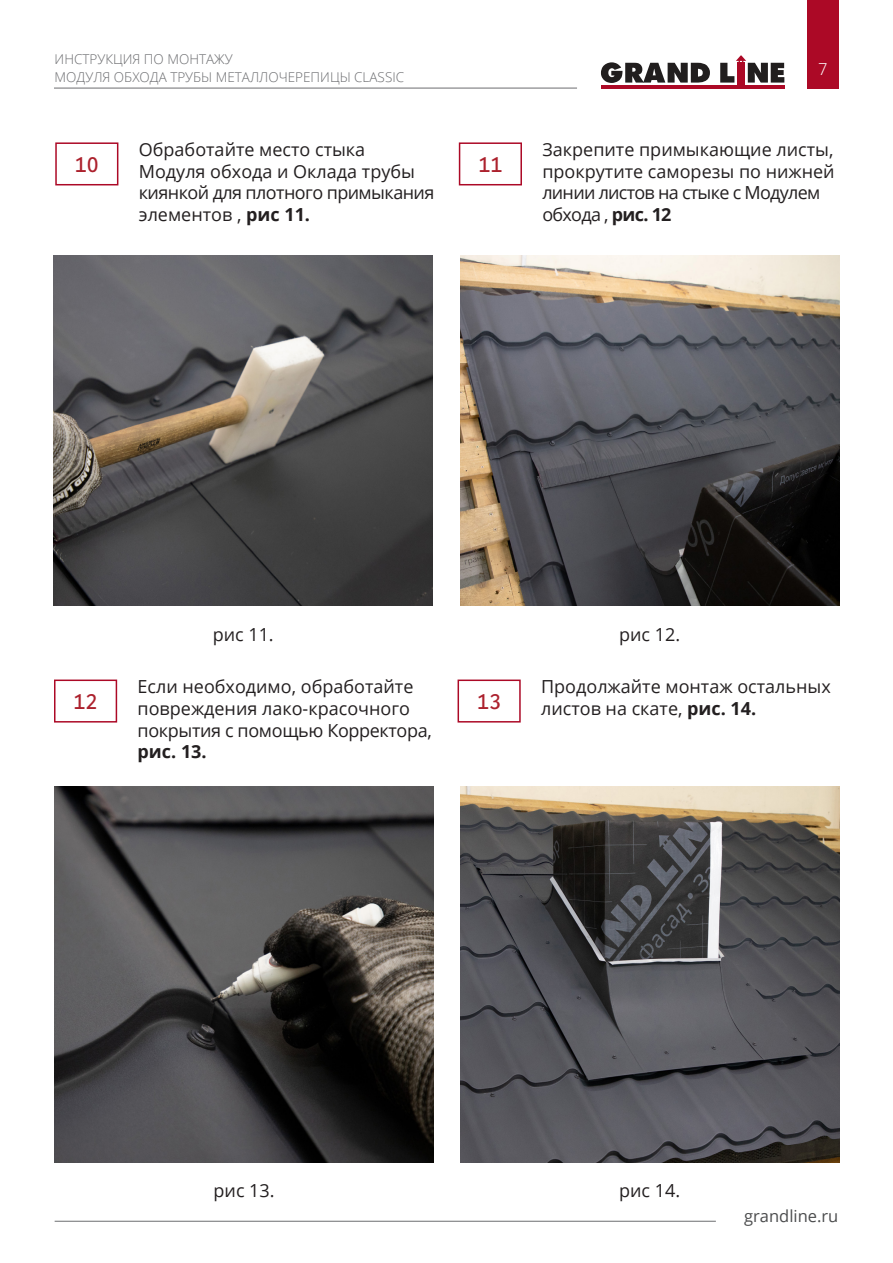
<style>
.page{position:relative;width:893px;height:1263px;background:#fff}
.page>*{position:absolute;margin:0;border:0;box-sizing:border-box;transform-origin:0 0}
.Заголовок{font:21px "Red Ring";color:#ac212d}
.Основной_текст{font:18px/21.6px "Open Sans";color:#231f20}
.t1{font:16.5px "Open Sans";color:#4b4c4d}
.t2{font:300 16.5px "Open Sans";color:#fff}
.t3{font:300 13.5px/18px "Open Sans";color:#6c6d70}
.s1{font-weight:700}
</style>
<div class="page">
<div style="left:807px;top:0;width:31px;height:88px;background:#ac0926"></div>
<div style="left:737px;top:63px;width:8px;height:24px;background:#ac0926"></div>
<hr style="left:601px;top:86px;width:183px;height:2px;background:#ac0926">
<svg style="left:601px;top:62px;width:109px;height:21px"></svg>
<svg style="left:720px;top:55px;width:64px;height:28px"></svg>
<hr style="left:54px;top:88px;width:523px;height:1px;background:#6c6d70">
<hr style="left:55px;top:1221px;width:661px;height:1px;background:#6c6d70">
<div style="left:55px;top:142px;width:63px;height:43px;border:2px solid #ac0926"></div>
<div style="left:54px;top:679px;width:63px;height:43px;border:2px solid #ac0926"></div>
<div style="left:459px;top:142px;width:63px;height:43px;border:2px solid #ac0926"></div>
<div style="left:458px;top:679px;width:63px;height:43px;border:2px solid #ac0926"></div>
<img style="left:54px;top:256px;width:379px;height:349px">
<img style="left:55px;top:787px;width:378px;height:375px">
<img style="left:460px;top:256px;width:379px;height:349px">
<img style="left:460px;top:787px;width:379px;height:375px">
<p class="t3" style="left:55px;top:49px;width:351px">ИНСТРУКЦИЯ ПО МОНТАЖУ<br>МОДУЛЯ ОБХОДА ТРУБЫ МЕТАЛЛОЧЕРЕПИЦЫ CLASSIC</p>
<p class="t2" style="left:818px;top:58px;width:11px">7</p>
<p class="Заголовок" style="left:75px;top:151px;width:25px">10</p>
<p class="Основной_текст" style="left:139px;top:138px;width:297px">Обработайте место стыка<br>Модуля обхода и Оклада трубы киянкой для плотного примыкания элементов , <span class="s1">рис 11.</span></p>
<p class="Заголовок" style="left:478px;top:151px;width:25px">11</p>
<p class="Основной_текст" style="left:542px;top:138px;width:294px">Закрепите примыкающие листы, прокрутите саморезы по нижней линии листов на стыке с Модулем обхода , <span class="s1">рис. 12</span></p>
<p class="Заголовок" style="left:74px;top:688px;width:25px">12</p>
<p class="Основной_текст" style="left:213px;top:623px;width:63px">рис 11.</p>
<p class="Основной_текст" style="left:138px;top:675px;width:296px">Если необходимо, обработайте повреждения лако-красочного покрытия с помощью Корректора, <span class="s1">рис. 13.</span></p>
<p class="Заголовок" style="left:477px;top:688px;width:25px">13</p>
<p class="Основной_текст" style="left:619px;top:623px;width:63px">рис 12.</p>
<p class="Основной_текст" style="left:541px;top:675px;width:291px">Продолжайте монтаж остальных листов на скате, <span class="s1">рис. 14.</span></p>
<p class="Основной_текст" style="left:214px;top:1179px;width:63px">рис 13.</p>
<p class="Основной_текст" style="left:619px;top:1179px;width:63px">рис 14.</p>
<p class="t1" style="left:744px;top:1204px;width:96px">grandline.ru</p>
</div>
